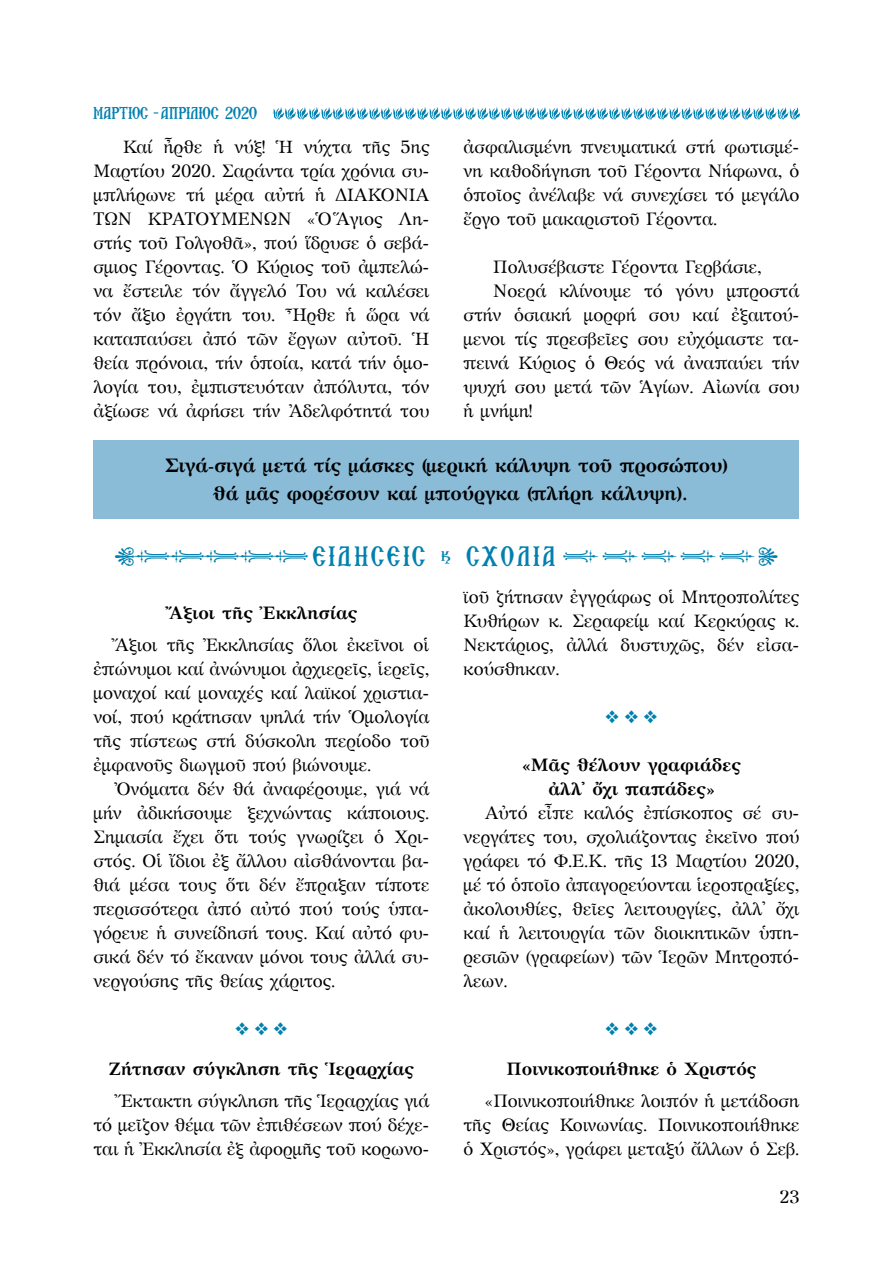
<style>
.page{position:relative;width:893px;height:1263px;background:#fff}
.page>*{position:absolute;margin:0;border:0;box-sizing:border-box;transform-origin:0 0}
.t1{font:27px "DA Athos Hel Lat P";letter-spacing:.1em;color:#0080af}
.t2{font:700 19.5px/28.5px "GFS Artemisia";letter-spacing:-.01em;color:#000;text-align:center}
.t3{font:18px/24px "GFS Artemisia";color:#000;text-align:justify}
.t4{font:700 18px/24px "GFS Artemisia";color:#000;text-align:center}
.t5{font:18px "Zapf Dingbats";color:#0080af}
.t6{font:16.5px "DA Athos Hel Lat P";color:#0080af}
</style>
<div class="page">
<img style="left:272px;top:107px;width:527px;height:13px">
<div style="left:94px;top:440px;width:705px;height:78px;background:#8abbd7"></div>
<p class="t6" style="left:94px;top:104px;width:165px">MAPTIOC - A¶PI§IOC 2020</p>
<p class="t3" style="left:94px;top:134px;width:337px;text-indent:30px">Καί ἦρθε ἡ νύξ! Ἡ νύχτα τῆς 5ης Μαρτίου 2020. Σαράντα τρία χρόνια συ&shy;μπλήρωνε τή μέρα αὐτή ἡ ΔΙΑΚΟΝΙΑ ΤΩΝ ΚΡΑΤΟΥΜΕΝΩΝ «Ὁ Ἅγιος Λη&shy;στής τοῦ Γολγοθᾶ», πού ἵδρυσε ὁ σεβά&shy;σμιος Γέροντας. Ὁ Κύριος τοῦ ἀμπελώ&shy;να ἔστειλε τόν ἄγγελό Του νά καλέσει τόν ἄξιο ἐργάτη του. Ἦρθε ἡ ὥρα νά καταπαύσει ἀπό τῶν ἔργων αὐτοῦ. Ἡ θεία πρόνοια, τήν ὁποία, κατά τήν ὁμο&shy;λογία του, ἐμπιστευόταν ἀπόλυτα, τόν ἀξίωσε νά ἀφήσει τήν Ἀδελφότητά του</p>
<p class="t3" style="left:463px;top:134px;width:337px">ἀσφαλισμένη πνευματικά στή φωτισμέ&shy;νη καθοδήγηση τοῦ Γέροντα Νήφωνα, ὁ ὁποῖος ἀνέλαβε νά συνεχίσει τό μεγάλο ἔργο τοῦ μακαριστοῦ Γέροντα.</p>
<p class="t3" style="left:493px;top:254px;width:270px">Πολυσέβαστε Γέροντα Γερβάσιε,</p>
<p class="t3" style="left:493px;top:278px;width:308px">Νοερά κλίνουμε τό γόνυ μπροστά</p>
<p class="t3" style="left:463px;top:302px;width:337px">στήν ὁσιακή μορφή σου καί ἐξαιτού-</p>
<p class="t3" style="left:463px;top:326px;width:337px">μενοι τίς πρεσβεῖες σου εὐχόμαστε τα-</p>
<p class="t3" style="left:463px;top:350px;width:337px">πεινά Κύριος ὁ Θεός νά ἀναπαύει τήν</p>
<p class="t3" style="left:463px;top:374px;width:337px">ψυχή σου μετά τῶν Ἁγίων. Αἰωνία σου</p>
<p class="t3" style="left:463px;top:398px;width:70px">ἡ μνήμη!</p>
<p class="t2" style="left:165px;top:449px;width:565px">Σιγά-σιγά μετά τίς μάσκες (μερική κάλυψη τοῦ προσώπου) θά μᾶς φορέσουν καί μπούργκα (πλήρη κάλυψη).</p>
<h1 class="t1" style="left:313px;top:541px;width:244px">EI¢HCEIC &amp; CXO§IA</h1>
<p class="t4" style="left:166px;top:599px;width:193px">Ἄξιοι τῆς Ἐκκλησίας</p>
<p class="t3" style="left:94px;top:632px;width:337px;text-indent:21px">Ἄξιοι τῆς Ἐκκλησίας ὅλοι ἐκεῖνοι οἱ ἐπώνυμοι καί ἀνώνυμοι ἀρχιερεῖς, ἱερεῖς, μοναχοί καί μοναχές καί λαϊκοί χριστια&shy;νοί, πού κράτησαν ψηλά τήν Ὁμολογία τῆς πίστεως στή δύσκολη περίοδο τοῦ ἐμφανοῦς διωγμοῦ πού βιώνουμε.</p>
<p class="t3" style="left:94px;top:776px;width:337px;text-indent:21px">Ὀνόματα δέν θά ἀναφέρουμε, γιά νά μήν ἀδικήσουμε ξεχνώντας κάποιους.<br>Σημασία ἔχει ὅτι τούς γνωρίζει ὁ Χρι&shy;στός. Οἱ ἴδιοι ἐξ ἄλλου αἰσθάνονται βα&shy;θιά μέσα τους ὅτι δέν ἔπραξαν τίποτε περισσότερα ἀπό αὐτό πού τούς ὑπα&shy;γόρευε ἡ συνείδησή τους. Καί αὐτό φυ&shy;σικά δέν τό ἔκαναν μόνοι τους ἀλλά συ&shy;νεργούσης τῆς θείας χάριτος.</p>
<p class="t5" style="left:235px;top:1020px;width:54px">❖ ❖ ❖</p>
<p class="t4" style="left:109px;top:1055px;width:307px">Ζήτησαν σύγκληση τῆς Ἱεραρχίας</p>
<p class="t3" style="left:94px;top:1087px;width:337px;text-indent:21px">Ἔκτακτη σύγκληση τῆς Ἱεραρχίας γιά τό μεῖζον θέμα τῶν ἐπιθέσεων πού δέχε&shy;ται ἡ Ἐκκλησία ἐξ ἀφορμῆς τοῦ κορωνο-</p>
<p class="t3" style="left:463px;top:583px;width:337px">ϊοῦ ζήτησαν ἐγγράφως οἱ Μητροπολίτες Κυθήρων κ. Σεραφείμ καί Κερκύρας κ.<br>Νεκτάριος, ἀλλά δυστυχῶς, δέν εἰσα&shy;κούσθηκαν.</p>
<p class="t5" style="left:605px;top:708px;width:54px">❖ ❖ ❖</p>
<p class="t4" style="left:522px;top:751px;width:220px">«Μᾶς θέλουν γραφιάδες ἀλλ᾽ ὄχι παπάδες»</p>
<p class="t3" style="left:463px;top:799px;width:337px;text-indent:21px">Αὐτό εἶπε καλός ἐπίσκοπος σέ συ&shy;νεργάτες του, σχολιάζοντας ἐκεῖνο πού γράφει τό Φ.Ε.Κ. τῆς 13 Μαρτίου 2020, μέ τό ὁποῖο ἀπαγορεύονται ἱεροπραξίες, ἀκολουθίες, θεῖες λειτουργίες, ἀλλ᾽ ὄχι καί ἡ λειτουργία τῶν διοικητικῶν ὑπη&shy;ρεσιῶν (γραφείων) τῶν Ἱερῶν Μητροπό&shy;λεων.</p>
<p class="t5" style="left:605px;top:1020px;width:54px">❖ ❖ ❖</p>
<p class="t4" style="left:507px;top:1055px;width:251px">Ποινικοποιήθηκε ὁ Χριστός</p>
<p class="t3" style="left:463px;top:1087px;width:337px;text-indent:21px">«Ποινικοποιήθηκε λοιπόν ἡ μετάδοση τῆς Θείας Κοινωνίας. Ποινικοποιήθηκε ὁ Χριστός», γράφει μεταξύ ἄλλων ὁ Σεβ.</p>
<p class="t3" style="left:780px;top:1184px;width:21px">23</p>
</div>
